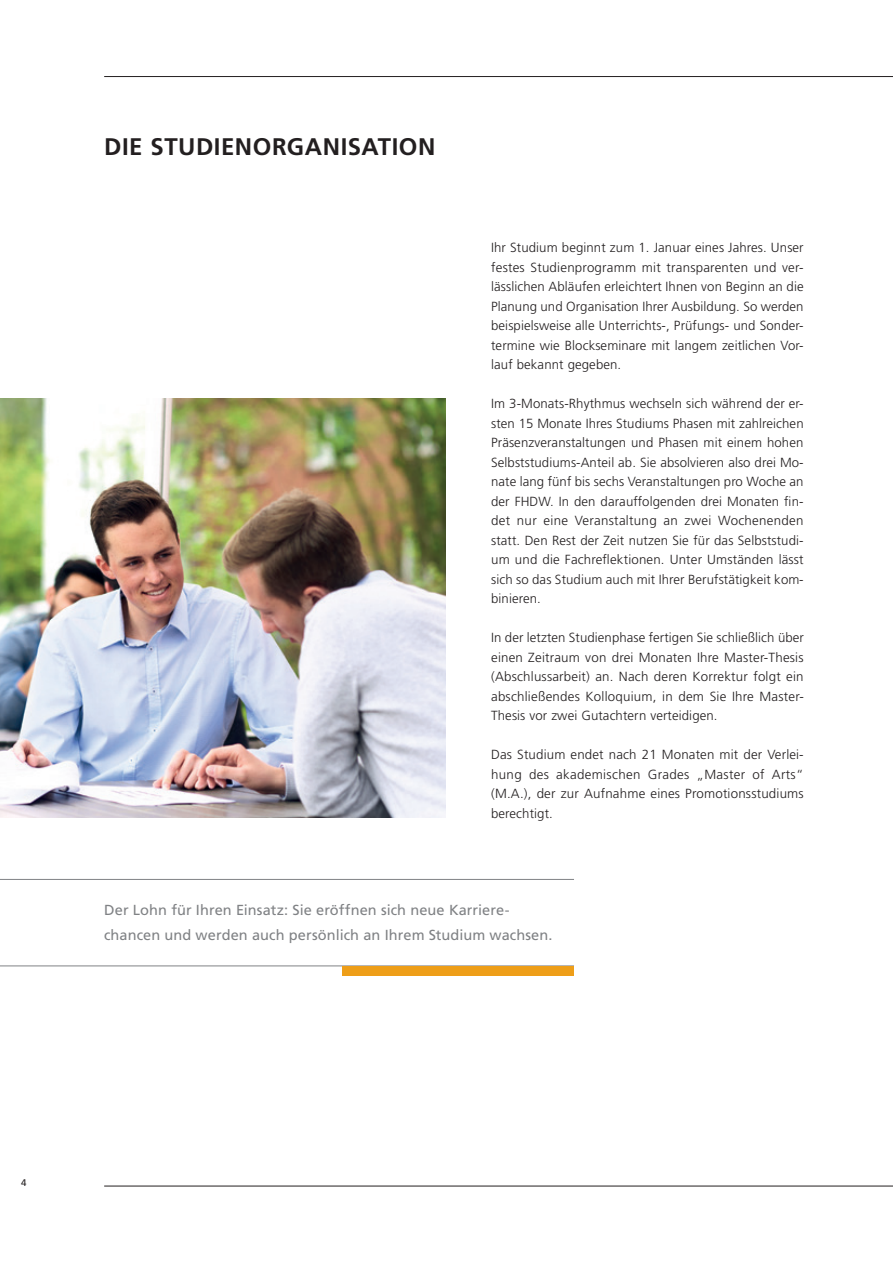
<style>
.page{position:relative;width:893px;height:1263px;background:#fff}
.page>*{position:absolute;margin:0;border:0;box-sizing:border-box;transform-origin:0 0}
.t1{font:700 24px "Frutiger";letter-spacing:.02em;color:#231f20}
.t2{font:14.55px/24.3px "Frutiger";letter-spacing:.005em;color:#808285}
.t3{font:300 13.2px/19.5px "Frutiger";letter-spacing:.01em;color:#231f20;text-align:justify}
.t4{font:9.6px "Frutiger";color:#231f20}
</style>
<div class="page">
<hr style="left:0;top:879px;width:574px;height:1px;background:#808285">
<hr style="left:0;top:966px;width:574px;height:1px;background:#808285">
<div style="left:342px;top:966px;width:232px;height:9px;background:#ee9e18"></div>
<hr style="left:104px;top:76px;width:789px;height:1px;background:#231f20">
<hr style="left:104px;top:1186px;width:789px;height:1px;background:#231f20">
<img style="left:0;top:398px;width:446px;height:419px">
<h1 class="t1" style="left:104px;top:132px;width:333px">DIE STUDIENORGANISATION</h1>
<p class="t3" style="left:491px;top:238px;width:314px">Ihr Studium beginnt zum 1. Januar eines Jahres. Unser festes Studienprogramm mit transparenten und ver&shy;lässlichen Abläufen erleichtert Ihnen von Beginn an die Planung und Organisation Ihrer Ausbildung. So werden beispielsweise alle Unterrichts-, Prüfungs- und Sonder&shy;termine wie Blockseminare mit langem zeitlichen Vor&shy;lauf bekannt gegeben.</p>
<p class="t3" style="left:491px;top:394px;width:314px">Im 3-Monats-Rhythmus wechseln sich während der er&shy;sten 15 Monate Ihres Studiums Phasen mit zahlreichen Präsenzveranstaltungen und Phasen mit einem hohen Selbststudiums-Anteil ab. Sie absolvieren also drei Mo&shy;nate lang fünf bis sechs Veranstaltungen pro Woche an der FHDW. In den darauffolgenden drei Monaten fin&shy;det nur eine Veranstaltung an zwei Wochenenden statt. Den Rest der Zeit nutzen Sie für das Selbststudi&shy;um und die Fachreflektionen. Unter Umständen lässt sich so das Studium auch mit Ihrer Berufstätigkeit kom&shy;binieren.</p>
<p class="t3" style="left:491px;top:628px;width:314px">In der letzten Studienphase fertigen Sie schließlich über einen Zeitraum von drei Monaten Ihre Master-Thesis (Abschlussarbeit) an. Nach deren Korrektur folgt ein abschließendes Kolloquium, in dem Sie Ihre Master-Thesis vor zwei Gutachtern verteidigen.</p>
<p class="t3" style="left:491px;top:745px;width:314px">Das Studium endet nach 21 Monaten mit der Verlei&shy;hung des akademischen Grades „Master of Arts“ (M.A.), der zur Aufnahme eines Promotionsstudiums berechtigt.</p>
<p class="t2" style="left:104px;top:898px;width:450px">Der Lohn für Ihren Einsatz: Sie eröffnen sich neue Karriere&shy;chancen und werden auch persönlich an Ihrem Studium wachsen.</p>
<p class="t4" style="left:21px;top:1177px;width:7px">4</p>
</div>
